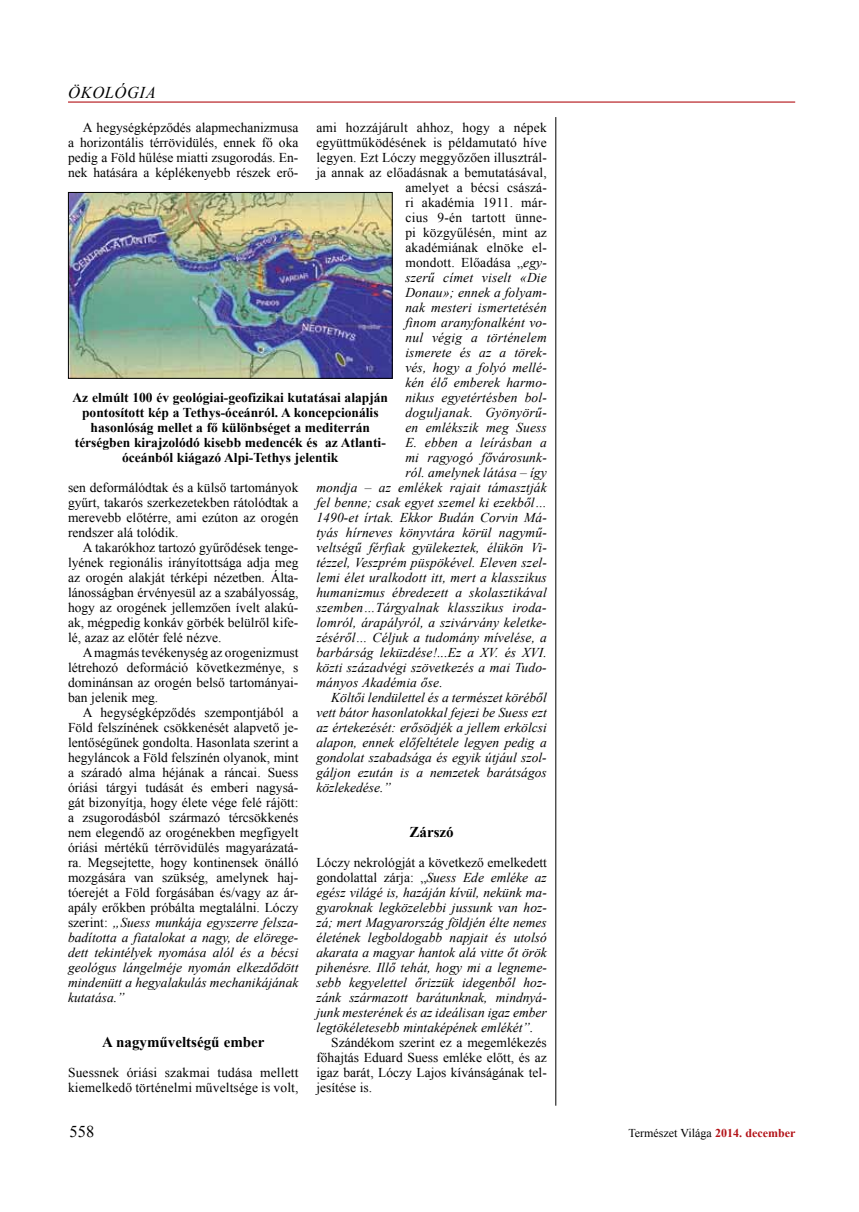
<style>
.page{position:relative;width:859px;height:1212px;background:#fff}
.page>*{position:absolute;margin:0;border:0;box-sizing:border-box;transform-origin:0 0}
.t1{font:italic 16.5px "Times New Roman";letter-spacing:.255em;color:#000}
.t2{font:16.5px "Times New Roman";color:#000}
.t3{font:700 15px "Times New Roman";color:#000}
.t4{font:13.5px/15px "Times New Roman";letter-spacing:.01em;color:#000;text-align:justify}
.t5{font:italic 13.5px/15px "Times New Roman";letter-spacing:.01em;color:#000;text-align:justify}
.t6{font:700 13.5px/15px "Times New Roman";color:#000;text-align:center}
.t7{font:12px "Times New Roman";color:#000}
.s1{font-style:italic}
.s2{font-style:normal}
.s3{font-weight:700;color:#b31217}
</style>
<div class="page">
<hr style="left:68px;top:101px;width:727px;height:2px;background:#b31217">
<img style="left:70px;top:194px;width:321px;height:183px">
<div style="left:68px;top:192px;width:325px;height:187px;border:1px solid #000"></div>
<hr style="left:555px;top:117px;width:1px;height:989px;background:#000">
<p class="t1" style="left:68px;top:81px;width:69px">ökológia</p>
<p class="t4" style="left:316px;top:120px;width:232px">ami hozzájárult ahhoz, hogy a népek</p>
<p class="t4" style="left:316px;top:135px;width:232px">együttműködésének is példamutató híve</p>
<p class="t4" style="left:316px;top:150px;width:232px">legyen. Ezt Lóczy meggyőzően illusztrál-</p>
<p class="t4" style="left:316px;top:165px;width:232px">ja annak az előadásnak a bemutatásával,</p>
<p class="t4" style="left:405px;top:180px;width:143px">amelyet a bécsi császá-</p>
<p class="t4" style="left:405px;top:195px;width:143px">ri akadémia 1911. már-</p>
<p class="t4" style="left:405px;top:210px;width:143px">cius 9-én tartott ünne-</p>
<p class="t4" style="left:405px;top:225px;width:143px">pi közgyűlésén, mint az</p>
<p class="t4" style="left:405px;top:240px;width:143px">akadémiának elnöke el-</p>
<p class="t4" style="left:405px;top:255px;width:143px">mondott. Előadása „<span class="s1">egy-</span></p>
<p class="t5" style="left:405px;top:270px;width:143px">szerű címet viselt «Die</p>
<p class="t5" style="left:405px;top:285px;width:143px">Donau»; ennek a folyam-</p>
<p class="t5" style="left:405px;top:300px;width:143px">nak mesteri ismertetésén</p>
<p class="t5" style="left:405px;top:315px;width:143px">finom aranyfonalként vo-</p>
<p class="t5" style="left:405px;top:330px;width:143px">nul végig a történelem</p>
<p class="t5" style="left:405px;top:345px;width:143px">ismerete és az a törek-</p>
<p class="t5" style="left:405px;top:360px;width:143px">vés, hogy a folyó mellé-</p>
<p class="t5" style="left:405px;top:375px;width:143px">kén élő emberek harmo-</p>
<p class="t5" style="left:405px;top:390px;width:143px">nikus egyetértésben bol-</p>
<p class="t5" style="left:405px;top:405px;width:143px">doguljanak. Gyönyörű-</p>
<p class="t5" style="left:405px;top:420px;width:143px">en emlékszik meg Suess</p>
<p class="t5" style="left:405px;top:435px;width:143px">E. ebben a leírásban a</p>
<p class="t5" style="left:405px;top:450px;width:143px">mi ragyogó fővárosunk-</p>
<p class="t5" style="left:405px;top:465px;width:144px">ról. amelynek látása – így</p>
<p class="t5" style="left:316px;top:480px;width:232px">mondja – az emlékek rajait támasztják</p>
<p class="t5" style="left:316px;top:495px;width:232px">fel benne; csak egyet szemel ki ezekből…</p>
<p class="t5" style="left:316px;top:510px;width:232px">1490-et írtak. Ekkor Budán Corvin Má-</p>
<p class="t5" style="left:316px;top:525px;width:232px">tyás hírneves könyvtára körül nagymű-</p>
<p class="t5" style="left:316px;top:540px;width:232px">veltségű férfiak gyülekeztek, élükön Vi-</p>
<p class="t5" style="left:316px;top:555px;width:232px">tézzel, Veszprém püspökével. Eleven szel-</p>
<p class="t5" style="left:316px;top:570px;width:232px">lemi élet uralkodott itt, mert a klasszikus</p>
<p class="t5" style="left:316px;top:585px;width:232px">humanizmus ébredezett a skolasztikával</p>
<p class="t5" style="left:316px;top:600px;width:232px">szemben…Tárgyalnak klasszikus iroda-</p>
<p class="t5" style="left:316px;top:615px;width:232px">lomról, árapályról, a szivárvány keletke-</p>
<p class="t5" style="left:316px;top:630px;width:232px">zéséről… Céljuk a tudomány mívelése, a</p>
<p class="t5" style="left:316px;top:645px;width:232px">barbárság leküzdése!...Ez a XV. és XVI.</p>
<p class="t5" style="left:316px;top:660px;width:232px">közti századvégi szövetkezés a mai Tudo-</p>
<p class="t5" style="left:316px;top:675px;width:128px">mányos Akadémia őse.</p>
<p class="t5" style="left:331px;top:690px;width:217px">Költői lendülettel és a természet köréből</p>
<p class="t5" style="left:316px;top:705px;width:232px">vett bátor hasonlatokkal fejezi be Suess ezt</p>
<p class="t5" style="left:316px;top:720px;width:232px">az értekezését: erősödjék a jellem erkölcsi</p>
<p class="t5" style="left:316px;top:735px;width:232px">alapon, ennek előfeltétele legyen pedig a</p>
<p class="t5" style="left:316px;top:750px;width:232px">gondolat szabadsága és egyik útjául szol-</p>
<p class="t5" style="left:316px;top:765px;width:232px">gáljon ezután is a nemzetek barátságos</p>
<p class="t5" style="left:316px;top:780px;width:76px">közlekedése.”</p>
<p class="t3" style="left:409px;top:821px;width:46px">Zárszó</p>
<p class="t5" style="left:316px;top:855px;width:232px"><span class="s2">Lóczy nekrológját a következő emelkedett gondolattal zárja: „</span>Suess Ede emléke az egész világé is, hazáján kívül, nekünk ma&shy;gyaroknak legközelebbi jussunk van hoz&shy;zá; mert Magyarország földjén élte nemes életének legboldogabb napjait és utolsó akarata a magyar hantok alá vitte őt örök pihenésre. Illő tehát, hogy mi a legneme&shy;sebb kegyelettel őrizzük idegenből hoz&shy;zánk származott barátunknak, mindnyá&shy;junk mesterének és az ideálisan igaz ember legtökéletesebb mintaképének emlékét”.</p>
<p class="t4" style="left:316px;top:1035px;width:232px;text-indent:15px">Szándékom szerint ez a megemlékezés főhajtás Eduard Suess emléke előtt, és az igaz barát, Lóczy Lajos kívánságának tel&shy;jesítése is.</p>
<p class="t4" style="left:68px;top:120px;width:232px;text-indent:15px">A hegységképződés alapmechanizmusa a horizontális térrövidülés, ennek fő oka pedig a Föld hűlése miatti zsugorodás. En&shy;nek hatására a képlékenyebb részek erő-</p>
<p class="t6" style="left:73px;top:390px;width:317px">Az elmúlt 100 év geológiai-geofizikai kutatásai alapján pontosított kép a Tethys-óceánról. A koncepcionális hasonlóság mellet a fő különbséget a mediterrán térségben kirajzolódó kisebb medencék és az Atlanti&shy;óceánból kiágazó Alpi-Tethys jelentik</p>
<p class="t4" style="left:68px;top:480px;width:232px">sen deformálódtak és a külső tartományok gyűrt, takarós szerkezetekben rátolódtak a merevebb előtérre, ami ezúton az orogén rendszer alá tolódik.</p>
<p class="t4" style="left:68px;top:540px;width:232px;text-indent:15px">A takarókhoz tartozó gyűrődések tenge&shy;lyének regionális irányítottsága adja meg az orogén alakját térképi nézetben. Álta&shy;lánosságban érvényesül az a szabályosság, hogy az orogének jellemzően ívelt alakú&shy;ak, mégpedig konkáv görbék belülről kife&shy;lé, azaz az előtér felé nézve.</p>
<p class="t4" style="left:68px;top:645px;width:232px;text-indent:15px">A magmás tevékenység az orogenizmust létrehozó deformáció következménye, s dominánsan az orogén belső tartományai&shy;ban jelenik meg.</p>
<p class="t4" style="left:68px;top:705px;width:232px;text-indent:15px">A hegységképződés szempontjából a Föld felszínének csökkenését alapvető je&shy;lentőségűnek gondolta. Hasonlata szerint a hegyláncok a Föld felszínén olyanok, mint a száradó alma héjának a ráncai. Suess óriási tárgyi tudását és emberi nagysá&shy;gát bizonyítja, hogy élete vége felé rájött: a zsugorodásból származó tércsökkenés nem elegendő az orogénekben megfigyelt óriási mértékű térrövidülés magyarázatá&shy;ra. Megsejtette, hogy kontinensek önálló mozgására van szükség, amelynek haj&shy;tóerejét a Föld forgásában és/vagy az ár&shy;apály erőkben próbálta megtalálni. Lóczy szerint: <span class="s1">„Suess munkája egyszerre felsza&shy;badította a fiatalokat a nagy, de elörege&shy;dett tekintélyek nyomása alól és a bécsi geológus lángelméje nyomán elkezdődött mindenütt a hegyalakulás mechanikájának kutatása.”</span></p>
<p class="t3" style="left:102px;top:1031px;width:164px">A nagyműveltségű ember</p>
<p class="t4" style="left:68px;top:1065px;width:232px">Suessnek óriási szakmai tudása mellett kiemelkedő történelmi műveltsége is volt,</p>
<p class="t2" style="left:70px;top:1120px;width:26px">558</p>
<p class="t7" style="left:628px;top:1125px;width:169px">Természet Világa <span class="s3">2014. december</span></p>
</div>
